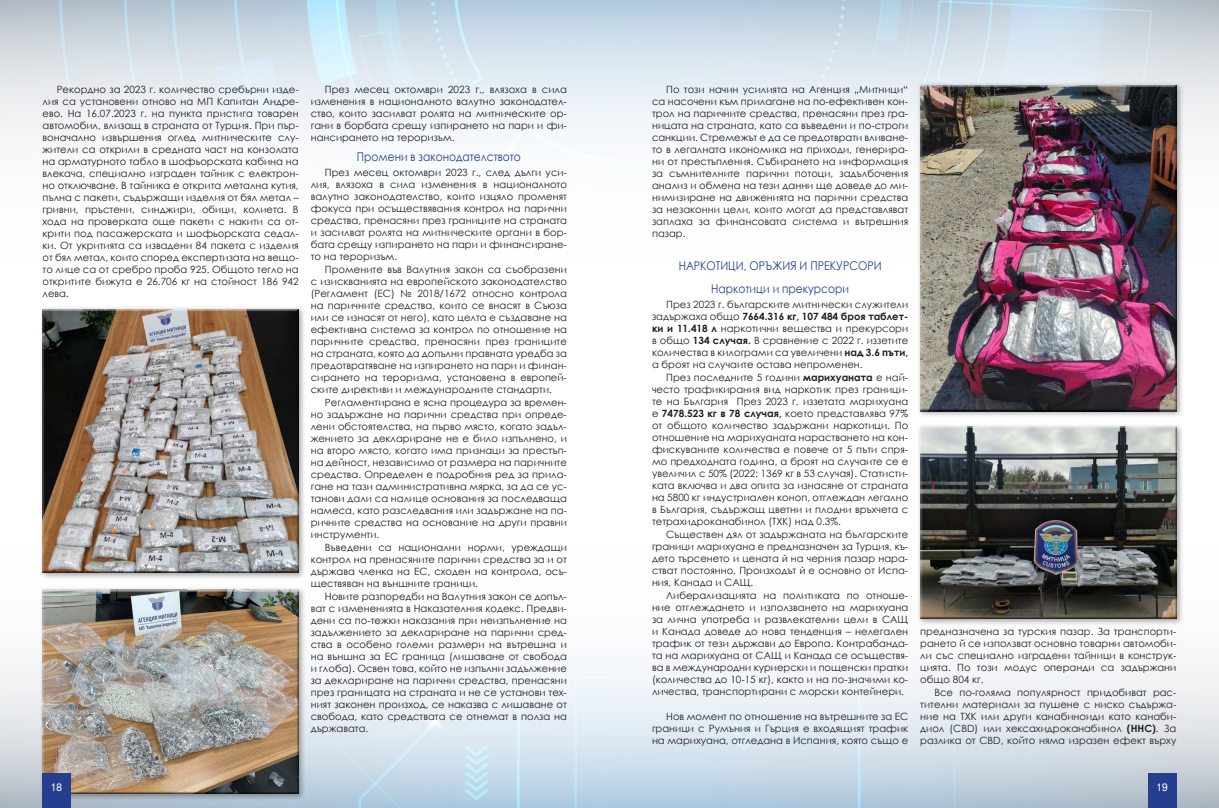
<style>
.page{position:relative;width:1219px;height:808px;background:#fff}
.page>*{position:absolute;margin:0;border:0;box-sizing:border-box;transform-origin:0 0}
.t1{font:12px/22.9px "Century Gothic";color:#253f8e;text-align:center;scale:.89 1}
.t2{font:11px "Hebar CYR";color:#fff}
.t3{font:10px/12px "Century Gothic";color:#231f20;text-align:justify}
.s1{font-weight:700}
.s2{font-family:"Avanti CYR"}
</style>
<div class="page">
<img style="left:0;top:0;width:1219px;height:808px">
<div style="left:39px;top:586px;width:267px;height:215px;background:#231f20;opacity:.4"></div>
<div style="left:42px;top:589px;width:257px;height:205px;background:#231f20;opacity:.75"></div>
<div style="left:1148px;top:773px;width:28px;height:35px;background:#253f8e"></div>
<div style="left:43px;top:773px;width:28px;height:35px;background:#253f8e"></div>
<div style="left:39px;top:305px;width:267px;height:275px;background:#231f20;opacity:.4"></div>
<div style="left:42px;top:308px;width:257px;height:265px;background:#231f20;opacity:.75"></div>
<div style="left:916px;top:81px;width:268px;height:337px;background:#231f20;opacity:.4"></div>
<div style="left:920px;top:84px;width:257px;height:328px;background:#231f20;opacity:.75"></div>
<div style="left:916px;top:423px;width:268px;height:203px;background:#231f20;opacity:.4"></div>
<div style="left:920px;top:426px;width:257px;height:193px;background:#231f20;opacity:.75"></div>
<p class="t3" style="left:43px;top:83px;width:258px;text-indent:14px">Рекордно за 2023 г. количество сребърни изде&shy;лия са установени отново на МП Капитан Андре&shy;ево. На 16.07.2023 г. на пункта пристига товарен автомобил, влизащ в страната от Турция. При пър&shy;воначално извършения оглед митническите слу&shy;жители са открили в средната част на конзолата на арматурното табло в шофьорската кабина на влекача, специално изграден тайник с електрон&shy;но отключване. В тайника е открита метална кутия, пълна с пакети, съдържащи изделия от бял метал – гривни, пръстени, синджири, обици, колиета. В хода на проверката още пакети с накити са от&shy;крити под пасажерската и шофьорската седал&shy;ки. От укритията са извадени 84 пакета с изделия от бял метал, които според експертизата на вещо&shy;то лице са от сребро проба 925. Общото тегло на откритите бижута е 26.706 кг на стойност 186 942 лева.</p>
<p class="t3" style="left:311px;top:83px;width:258px;text-indent:14px">През месец октомври 2023 г., влязоха в сила изменения в националното валутно законодател&shy;ство, които засилват ролята на митническите ор&shy;гани в борбата срещу изпирането на пари и фи&shy;нансирането на тероризъм.</p>
<p class="t1" style="left:357px;top:145px;width:186px">Промени в законодателството</p>
<p class="t3" style="left:311px;top:167px;width:258px;text-indent:14px">През месец октомври 2023 г., след дълги уси&shy;лия, влязоха в сила изменения в националното валутно законодателство, които изцяло променят фокуса при осъществявания контрол на парични средства, пренасяни през границите на страната и засилват ролята на митническите органи в бор&shy;бата срещу изпирането на пари и финансиране&shy;то на тероризъм.</p>
<p class="t3" style="left:311px;top:263px;width:258px;text-indent:14px">Промените във Валутния закон са съобразени с изискванията на европейското законодателство (Регламент (ЕС) № 2018/1672 относно контрола на паричните средства, които се внасят в Съюза или се изнасят от него), като целта е създаване на ефективна система за контрол по отношение на паричните средства, пренасяни през границите на страната, която да допълни правната уредба за предотвратяване на изпирането на пари и финан&shy;сирането на тероризма, установена в европей&shy;ските директиви и международните стандарти.</p>
<p class="t3" style="left:311px;top:396px;width:258px;text-indent:14px">Регламентирана е ясна процедура за времен&shy;но задържане на парични средства при опреде&shy;лени обстоятелства, на първо място, когато задъл&shy;жението за деклариране не е било изпълнено, и на второ място, когато има признаци за престъп&shy;на дейност, независимо от размера на паричните средства. Определен е подробния ред за прила&shy;гане на тази административна мярка, за да се ус&shy;танови дали са налице основания за последваща намеса, като разследвания или задържане на па&shy;ричните средства на основание на други правни инструменти.</p>
<p class="t3" style="left:311px;top:541px;width:258px;text-indent:14px">Въведени са национални норми, уреждащи контрол на пренасяните парични средства за и от държава членка на ЕС, сходен на контрола, осъ&shy;ществяван на външните граници.</p>
<p class="t3" style="left:311px;top:590px;width:258px;text-indent:14px">Новите разпоредби на Валутния закон се допъл&shy;ват с измененията в Наказателния кодекс. Предви&shy;дени са по-тежки наказания при неизпълнение на задължението за деклариране на парични сред&shy;ства в особено големи размери на вътрешна и на външна за ЕС граница (лишаване от свобода и глоба). Освен това, който не изпълни задължение за деклариране на парични средства, пренасяни през границата на страната и не се установи тех&shy;ният законен произход, се наказва с лишаване от свобода, като средствата се отнемат в полза на държавата.</p>
<p class="t3" style="left:652px;top:83px;width:258px;text-indent:14px">По този начин усилията на Агенция „Митници“ са насочени към прилагане на по-ефективен кон&shy;трол на паричните средства, пренасяни през гра&shy;ницата на страната, като са въведени и по-строги санкции. Стремежът е да се предотврати вливане&shy;то в легалната икономика на приходи, генерира&shy;ни от престъпления. Събирането на информация за съмнителните парични потоци, задълбочения анализ и обмена на тези данни ще доведе до ми&shy;нимизиране на движенията на парични средства за незаконни цели, които могат да представляват заплаха за финансовата система и вътрешния пазар.</p>
<p class="t1" style="left:679px;top:254px;width:229px">НАРКОТИЦИ, ОРЪЖИЯ И ПРЕКУРСОРИ<br>Наркотици и прекурсори</p>
<p class="t3" style="left:652px;top:298px;width:258px;text-indent:14px">През 2023 г. българските митнически служители задържаха общо <span class="s1">7664.316 кг, 107 484 броя таблет&shy;ки и 11.418 л</span> наркотични вещества и прекурсори в общо <span class="s1">134 случая.</span> В сравнение с 2022 г. иззетите количества в килограми са увеличени <span class="s1">над 3.6 пъти, </span>а броят на случаите остава непроменен.</p>
<p class="t3" style="left:652px;top:371px;width:258px;text-indent:14px">През последните 5 години <span class="s1">марихуаната</span> е най&shy;често трафикирания вид наркотик през граници&shy;те на България През 2023 г. иззетата марихуана е <span class="s1">7478.523 кг в 78 случая,</span> което представлява 97% от общото количество задържани наркотици. По отношение на марихуаната нарастването на кон&shy;фискуваните количества е повече от 5 пъти спря&shy;мо предходната година, а броят на случаите се е увеличил с 50% (2022: 1369 кг в 53 случая). Статисти&shy;ката включва и два опита за изнасяне от страната на 5800 кг индустриален коноп, отглеждан легално в България, съдържащ цветни и плодни връхчета с тетрахидроканабинол (ТХК) над 0.3%.</p>
<p class="t3" style="left:652px;top:528px;width:258px;text-indent:14px">Съществен дял от задържаната на българските граници марихуана е предназначен за Турция, къ&shy;дето търсенето и цената <span class="s2">є</span> на черния пазар нара&shy;стват постоянно. Произходът <span class="s2">є</span> е основно от Испа&shy;ния, Канада и САЩ.</p>
<p class="t3" style="left:652px;top:589px;width:258px;text-indent:14px">Либерализацията на политиката по отноше&shy;ние отглеждането и използването на марихуана за лична употреба и развлекателни цели в САЩ и Канада доведе до нова тенденция – нелегален трафик от тези държави до Европа. Контрабанда&shy;та на марихуана от САЩ и Канада се осъществя&shy;ва в международни куриерски и пощенски пратки (количества до 10-15 кг), както и на по-значими ко&shy;личества, транспортирани с морски контейнери.</p>
<p class="t3" style="left:652px;top:711px;width:258px;text-indent:14px">Нов момент по отношение на вътрешните за ЕС граници с Румъния и Гърция е входящият трафик на марихуана, отгледана в Испания, която също е</p>
<p class="t3" style="left:920px;top:625px;width:258px">предназначена за турския пазар. За транспорти&shy;рането й се използват основно товарни автомоби&shy;ли със специално изградени тайници в конструк&shy;цията. По този модус операнди са задържани общо 804 кг.</p>
<p class="t3" style="left:920px;top:686px;width:258px;text-indent:14px">Все по-голяма популярност придобиват рас&shy;тителни материали за пушене с ниско съдържа&shy;ние на ТХК или други канабиноиди като канаби&shy;диол (CBD) или хексахидроканабинол <span class="s1">(HHC)</span>. За разлика от CBD, който няма изразен ефект върху</p>
<p class="t2" style="left:51px;top:781px;width:12px">18</p>
<p class="t2" style="left:1157px;top:781px;width:12px">19</p>
</div>
